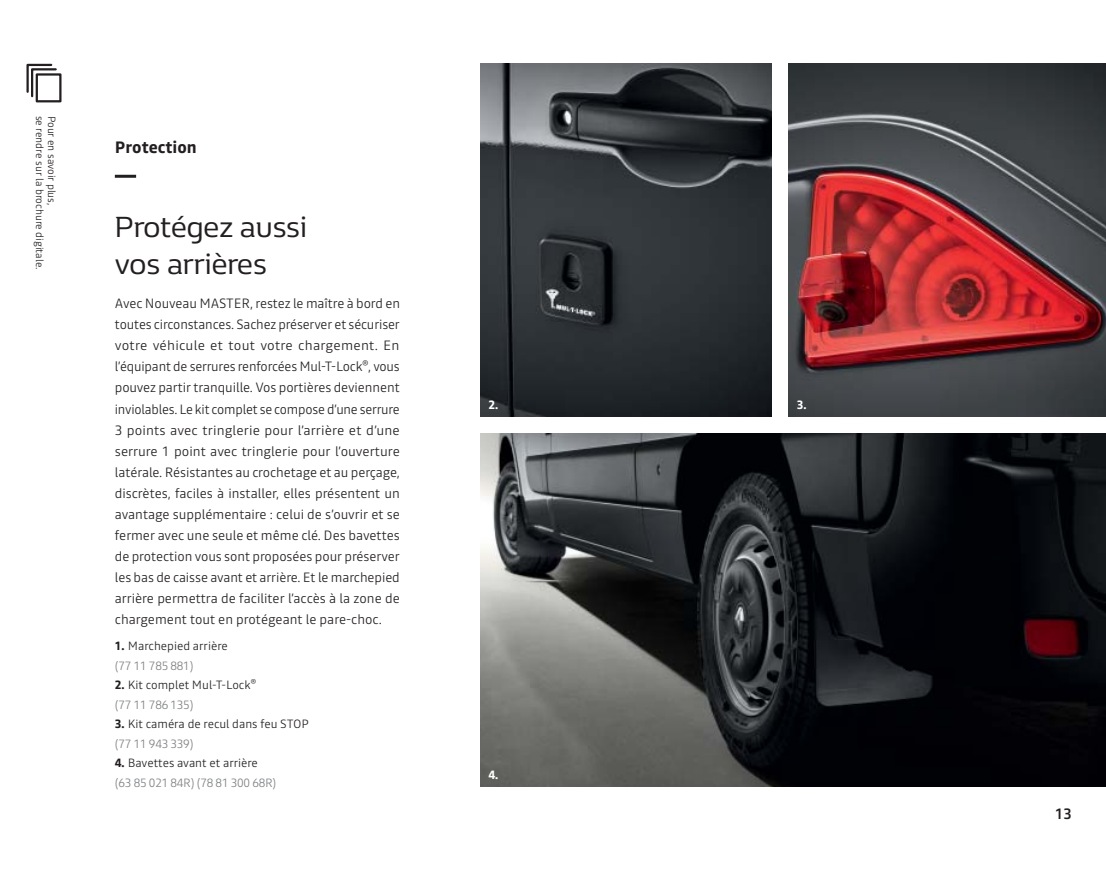
<style>
.page{position:relative;width:1106px;height:872px;background:#fff}
.page>*{position:absolute;margin:0;border:0;box-sizing:border-box;transform-origin:0 0}
.t1{font:30px/36px "Renault Life";color:#231f20}
.t2{font:700 16.5px "Read";color:#231f20}
.t3{font:500 15px "Read";color:#231f20}
.t4{font:300 13.5px/21px "Read";color:#231f20;text-align:justify}
.t5{font:300 12px/19.5px "Read";color:#231f20}
.t6{font:300 12px/19.5px "Read";letter-spacing:-.015em;color:#808285}
.t7{font:700 12px "Read";color:#fff}
.t8{font:300 10.5px "Read";color:#231f20}
.s1{font-weight:700}
.s2{color:#808285}
.s3{font-weight:700;color:#231f20}
.s4{color:#231f20}
</style>
<div class="page">
<img style="left:480px;top:434px;width:626px;height:353px">
<img style="left:789px;top:64px;width:317px;height:353px">
<img style="left:480px;top:64px;width:292px;height:352px">
<svg style="left:26px;top:63px;width:31px;height:35px"></svg>
<div style="left:37px;top:74px;width:23px;height:27px;background:#fff"></div>
<div style="left:36px;top:73px;width:25px;height:29px;border:2px solid #231f20"></div>
<hr style="left:115px;top:175px;width:21px;height:3px;background:#231f20">
<p class="t8" style="left:44px;top:115px;width:155px;rotate:90deg">se rendre sur la brochure digitale.</p>
<p class="t8" style="left:56px;top:115px;width:91px;rotate:90deg">Pour en savoir plus,</p>
<p class="t2" style="left:115px;top:142px;width:84px">Protection</p>
<h1 class="t1" style="left:115px;top:209px;width:193px">Protégez aussi vos arrières</h1>
<p class="t4" style="left:115px;top:294px;width:287px">Avec Nouveau MASTER, restez le maître à bord en toutes circonstances. Sachez préserver et sécuriser votre véhicule et tout votre chargement. En l’équipant de serrures renforcées Mul-T-Lock<sup>®</sup>, vous pouvez partir tranquille. Vos portières deviennent inviolables. Le kit complet se compose d’une serrure 3 points avec tringlerie pour l’arrière et d’une serrure 1 point avec tringlerie pour l’ouverture latérale. Résistantes au crochetage et au perçage, discrètes, faciles à installer, elles présentent un avantage supplémentaire : celui de s’ouvrir et se fermer avec une seule et même clé. Des bavettes de protection vous sont proposées pour préserver les bas de caisse avant et arrière. Et le marchepied arrière permettra de faciliter l’accès à la zone de chargement tout en protégeant le pare-choc.</p>
<p class="t5" style="left:115px;top:637px;width:114px"><span class="s1">1.</span> Marchepied arrière <span class="s2">(77 11 785 881)</span></p>
<p class="t5" style="left:115px;top:676px;width:143px"><span class="s1">2.</span> Kit complet Mul-T-Lock<sup>® </sup><span class="s2">(77 11 786 135)</span></p>
<p class="t5" style="left:115px;top:715px;width:196px"><span class="s1">3.</span> Kit caméra de recul dans feu STOP <span class="s2">(77 11 943 339)</span></p>
<p class="t6" style="left:115px;top:754px;width:163px"><span class="s3">4.</span> <span class="s4">Bavettes avant et arrière </span>(63 85 021 84R) (78 81 300 68R)</p>
<p class="t7" style="left:488px;top:401px;width:11px">2.</p>
<p class="t7" style="left:796px;top:401px;width:11px">3.</p>
<p class="t7" style="left:488px;top:771px;width:11px">4.</p>
<p class="t3" style="left:1055px;top:804px;width:18px">13</p>
</div>
